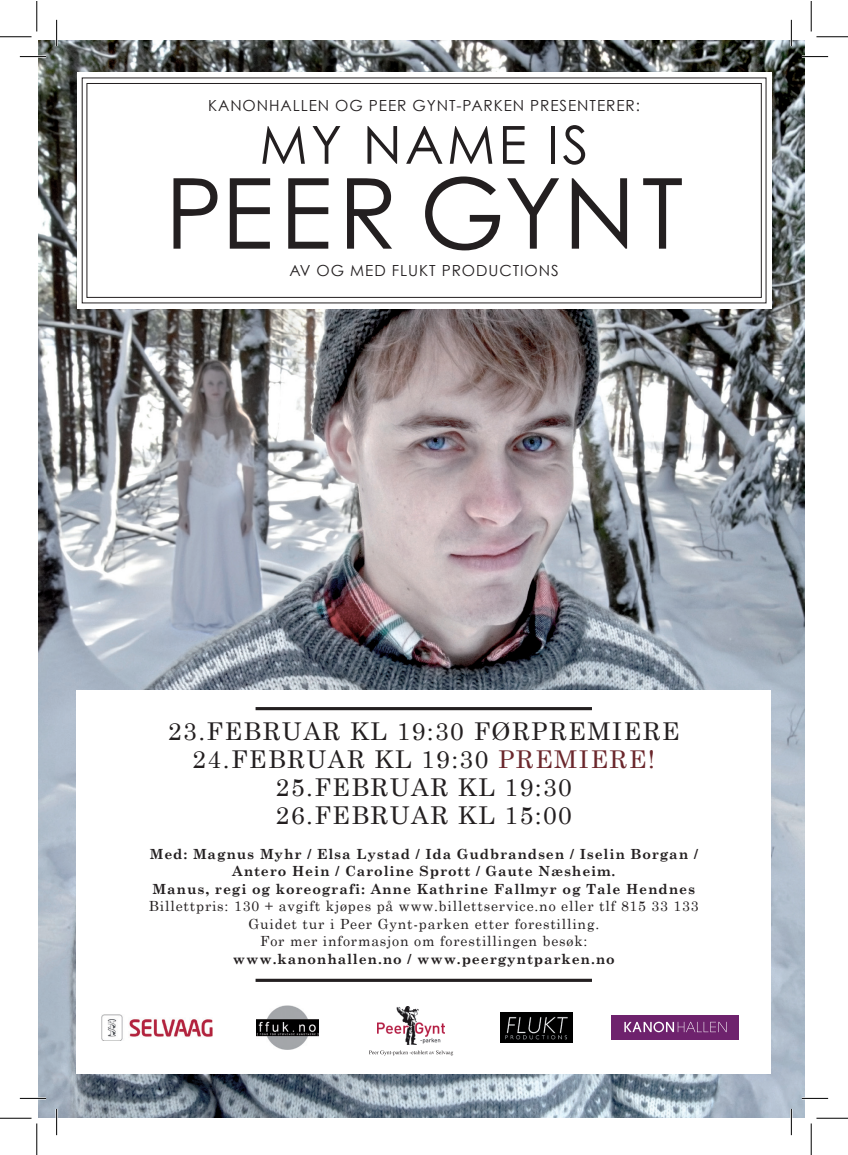
<style>
.page{position:relative;width:848px;height:1155px;background:#fff}
.page>*{position:absolute;margin:0;border:0;box-sizing:border-box;transform-origin:0 0}
.t1{font:98px "Century Gothic";letter-spacing:.035em;color:#231f20}
.t2{font:52.5px "Century Gothic";letter-spacing:.06em;color:#231f20}
.t3{font:24.5px/28px "Century Schoolbook";letter-spacing:.06em;color:#231f20;text-align:center}
.t4{font:15.22px "Century Gothic";letter-spacing:.06em;color:#231f20}
.t5{font:700 14px/17.5px "Century Schoolbook";letter-spacing:.06em;color:#231f20;text-align:center}
.t6{font:14px/17.5px "Century Schoolbook";letter-spacing:.06em;color:#231f20;text-align:center}
.s1{color:#6b272c}
</style>
<div class="page">
<img style="left:38px;top:40px;width:765px;height:1077px">
<div style="left:77px;top:72px;width:694px;height:237px;background:#fff"></div>
<div style="left:87px;top:83px;width:674px;height:215px;border:1px solid #231f20"></div>
<div style="left:77px;top:690px;width:693px;height:384px;background:#fff"></div>
<hr style="left:255px;top:707px;width:337px;height:3px;background:#231f20">
<hr style="left:255px;top:979px;width:337px;height:3px;background:#231f20">
<img style="left:500px;top:1013px;width:72px;height:30px">
<img style="left:102px;top:1015px;width:111px;height:26px">
<div style="left:611px;top:1015px;width:128px;height:24px;background:#6e226d"></div>
<svg style="left:624px;top:1022px;width:102px;height:10px"></svg>
<img style="left:257px;top:1005px;width:62px;height:44px">
<img style="left:377px;top:1006px;width:67px;height:39px">
<svg style="left:369px;top:1050px;width:84px;height:5px"></svg>
<hr style="left:20px;top:55px;width:26px;height:3px;background:#fff">
<hr style="left:801px;top:55px;width:27px;height:3px;background:#fff">
<hr style="left:20px;top:1097px;width:26px;height:2px;background:#fff">
<hr style="left:801px;top:1097px;width:27px;height:2px;background:#fff">
<hr style="left:55px;top:20px;width:3px;height:26px;background:#fff">
<hr style="left:55px;top:1109px;width:3px;height:26px;background:#fff">
<hr style="left:790px;top:20px;width:2px;height:26px;background:#fff">
<hr style="left:790px;top:1109px;width:2px;height:26px;background:#fff">
<svg style="left:20px;top:56px;width:26px;height:1px"></svg>
<svg style="left:801px;top:56px;width:27px;height:1px"></svg>
<svg style="left:20px;top:1098px;width:26px;height:1px"></svg>
<svg style="left:801px;top:1098px;width:27px;height:1px"></svg>
<svg style="left:56px;top:20px;width:1px;height:26px"></svg>
<svg style="left:56px;top:1109px;width:1px;height:26px"></svg>
<svg style="left:790px;top:20px;width:1px;height:26px"></svg>
<svg style="left:790px;top:1109px;width:1px;height:26px"></svg>
<hr style="left:0;top:36px;width:32px;height:1px;background:#000">
<hr style="left:816px;top:36px;width:31px;height:1px;background:#000">
<hr style="left:0;top:1118px;width:32px;height:1px;background:#000">
<hr style="left:816px;top:1118px;width:31px;height:1px;background:#000">
<hr style="left:36px;top:2px;width:1px;height:30px;background:#000">
<hr style="left:36px;top:1123px;width:1px;height:32px;background:#000">
<hr style="left:810px;top:2px;width:1px;height:30px;background:#000">
<hr style="left:810px;top:1123px;width:1px;height:32px;background:#000">
<p class="t4" style="left:208px;top:96px;width:433px">KANONHALLEN OG PEER GYNT-PARKEN PRESENTERER:</p>
<h2 class="t2" style="left:259px;top:111px;width:330px">MY NAME IS</h2>
<h1 class="t1" style="left:165px;top:150px;width:520px">PEER GYNT</h1>
<p class="t4" style="left:289px;top:260px;width:271px">AV OG MED FLUKT PRODUCTIONS</p>
<h3 class="t3" style="left:168px;top:716px;width:513px">23.FEBRUAR KL 19:30 FØRPREMIERE<br>24.FEBRUAR KL 19:30 <span class="s1">PREMIERE!<br></span>25.FEBRUAR KL 19:30<br>26.FEBRUAR KL 15:00</h3>
<p class="t5" style="left:150px;top:844px;width:549px">Med: Magnus Myhr / Elsa Lystad / Ida Gudbrandsen / Iselin Borgan /<br>Antero Hein / Caroline Sprott / Gaute Næsheim.<br>Manus, regi og koreografi: Anne Kathrine Fallmyr og Tale Hendnes</p>
<p class="t6" style="left:149px;top:897px;width:551px">Billettpris: 130 + avgift kjøpes på www.billettservice.no eller tlf 815 33 133<br>Guidet tur i Peer Gynt-parken etter forestilling.<br>For mer informasjon om forestillingen besøk:</p>
<p class="t5" style="left:233px;top:949px;width:383px">www.kanonhallen.no / www.peergyntparken.no</p>
</div>
